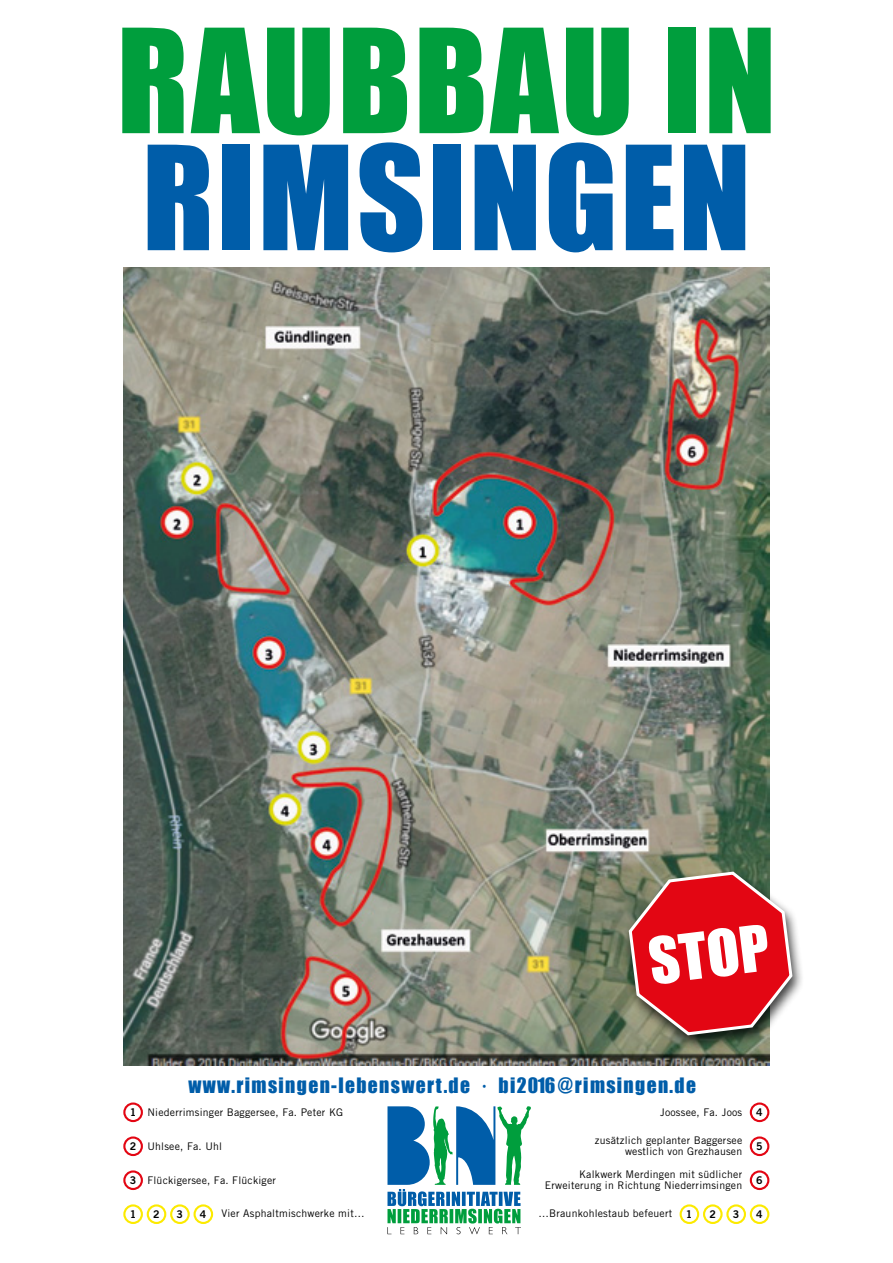
<style>
.page{position:relative;width:893px;height:1263px;background:#fff}
.page>*{position:absolute;margin:0;border:0;box-sizing:border-box;transform-origin:0 0}
.t1{font:133.5px "Impact";letter-spacing:.02em;color:#009e3d}
.t2{font:133.5px "Impact";letter-spacing:.02em;color:#005da9}
.t3{font:59.1px "Impact";color:#fff}
.t4{font:19.5px "Impact";letter-spacing:.07em;color:#005da9}
.t5{font:10.65px "Trade Gothic LT Bold Two";color:#000}
.t6{font:10.5px "Trade Gothic LT";letter-spacing:.02em;color:#000}
</style>
<div class="page">
<img style="left:123px;top:268px;width:647px;height:797px">
<svg style="left:387px;top:1106px;width:144px;height:128px"></svg>
<div style="left:622px;top:868px;width:183px;height:183px;background:#000;opacity:.75"></div>
<svg style="left:626px;top:869px;width:169px;height:169px;background:#cc3c40"></svg>
<svg style="left:124px;top:1103px;width:18px;height:18px"></svg>
<div style="left:123px;top:1102px;width:20px;height:20px;border:2px solid #e30613;border-radius:50%"></div>
<svg style="left:124px;top:1137px;width:18px;height:18px"></svg>
<div style="left:123px;top:1136px;width:20px;height:20px;border:2px solid #e30613;border-radius:50%"></div>
<svg style="left:124px;top:1171px;width:18px;height:18px"></svg>
<div style="left:123px;top:1170px;width:20px;height:20px;border:2px solid #e30613;border-radius:50%"></div>
<div style="left:123px;top:1204px;width:20px;height:20px;border:2px solid #fcea00;border-radius:50%"></div>
<div style="left:147px;top:1204px;width:19px;height:20px;border:2px solid #fcea00;border-radius:50%"></div>
<div style="left:170px;top:1204px;width:20px;height:20px;border:2px solid #fcea00;border-radius:50%"></div>
<div style="left:193px;top:1204px;width:20px;height:20px;border:2px solid #fcea00;border-radius:50%"></div>
<div style="left:680px;top:1204px;width:19px;height:20px;border:2px solid #fcea00;border-radius:50%"></div>
<div style="left:703px;top:1204px;width:20px;height:20px;border:2px solid #fcea00;border-radius:50%"></div>
<div style="left:726px;top:1204px;width:20px;height:20px;border:2px solid #fcea00;border-radius:50%"></div>
<div style="left:750px;top:1204px;width:19px;height:20px;border:2px solid #fcea00;border-radius:50%"></div>
<div style="left:750px;top:1102px;width:19px;height:20px;border:2px solid #e30613;border-radius:50%"></div>
<div style="left:750px;top:1136px;width:19px;height:20px;border:2px solid #e30613;border-radius:50%"></div>
<div style="left:750px;top:1170px;width:19px;height:20px;border:2px solid #e30613;border-radius:50%"></div>
<p class="t1" style="left:117px;top:-23px;width:661px">RAUBBAU IN</p>
<p class="t2" style="left:142px;top:94px;width:610px">RIMSINGEN</p>
<p class="t3" style="left:644px;top:916px;width:122px;rotate:-7deg">STOP</p>
<p class="t4" style="left:188px;top:1070px;width:509px">www.rimsingen-lebenswert.de · bi2016@rimsingen.de</p>
<p class="t5" style="left:130px;top:1106px;width:8px">1</p>
<p class="t6" style="left:147px;top:1106px;width:197px">Niederrimsinger Baggersee, Fa. Peter KG</p>
<p class="t5" style="left:130px;top:1140px;width:8px">2</p>
<p class="t6" style="left:147px;top:1140px;width:76px">Uhlsee, Fa. Uhl</p>
<p class="t5" style="left:130px;top:1174px;width:8px">3</p>
<p class="t6" style="left:147px;top:1174px;width:130px">Flückigersee, Fa. Flückiger</p>
<p class="t5" style="left:130px;top:1208px;width:8px">1</p>
<p class="t5" style="left:153px;top:1208px;width:8px">2</p>
<p class="t5" style="left:176px;top:1208px;width:8px">3</p>
<p class="t5" style="left:200px;top:1208px;width:8px">4</p>
<p class="t5" style="left:686px;top:1208px;width:8px">1</p>
<p class="t5" style="left:709px;top:1208px;width:8px">2</p>
<p class="t5" style="left:733px;top:1208px;width:8px">3</p>
<p class="t5" style="left:756px;top:1208px;width:8px">4</p>
<p class="t6" style="left:660px;top:1106px;width:84px">Joossee, Fa. Joos</p>
<p class="t5" style="left:756px;top:1106px;width:8px">4</p>
<p class="t5" style="left:756px;top:1140px;width:8px">5</p>
<p class="t6" style="left:595px;top:1134px;width:149px">zusätzlich geplanter Baggersee</p>
<p class="t6" style="left:625px;top:1145px;width:119px">westlich von Grezhausen</p>
<p class="t6" style="left:579px;top:1168px;width:165px">Kalkwerk Merdingen mit südlicher</p>
<p class="t6" style="left:545px;top:1179px;width:199px">Erweiterung in Richtung Niederrimsingen</p>
<p class="t5" style="left:756px;top:1174px;width:8px">6</p>
<p class="t6" style="left:221px;top:1207px;width:145px">Vier Asphaltmischwerke mit…</p>
<p class="t6" style="left:539px;top:1207px;width:135px">…Braunkohlestaub befeuert</p>
</div>
